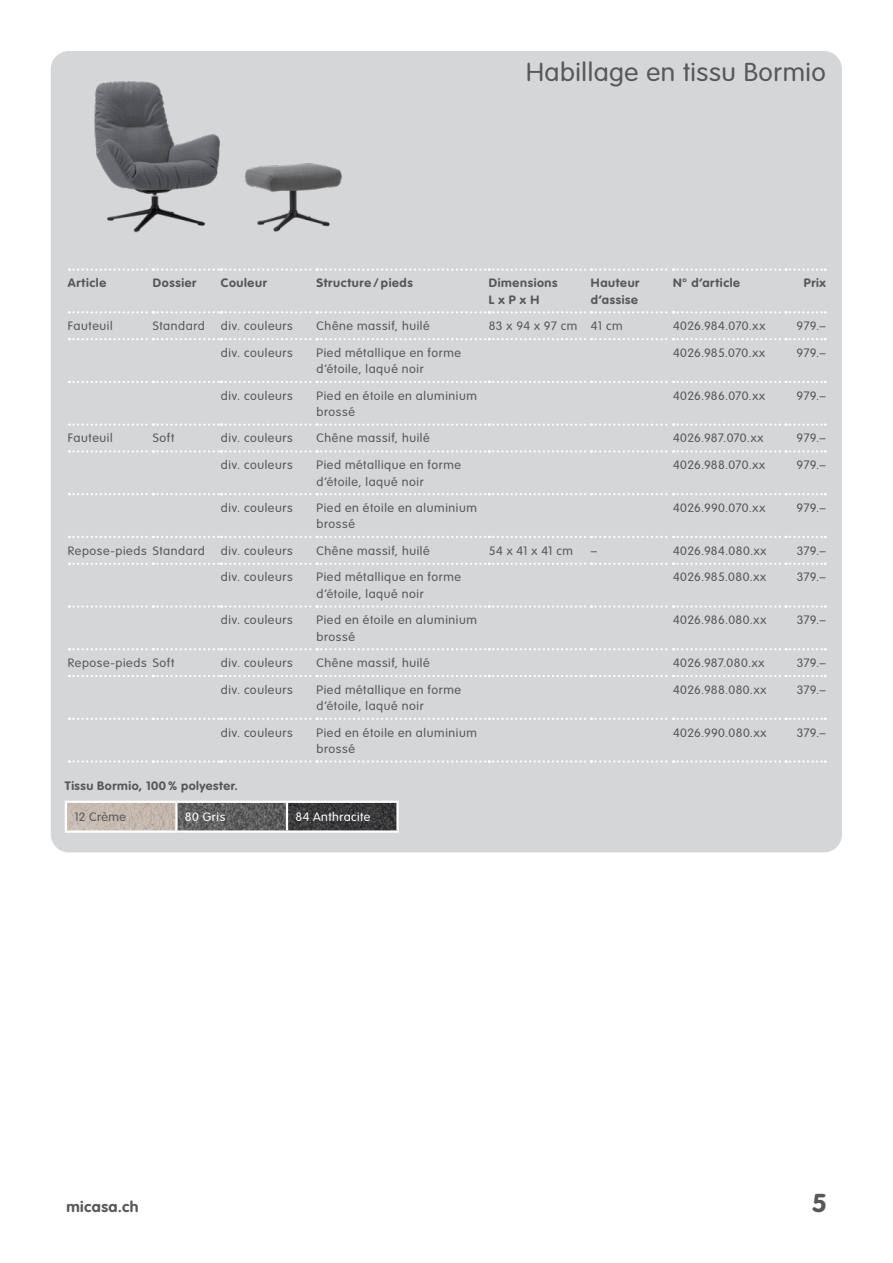
<style>
.page{position:relative;width:893px;height:1263px;background:#fff}
.page>*{position:absolute;margin:0;border:0;box-sizing:border-box;transform-origin:0 0}
.t1{font:300 25.5px "VAG Rounded Std";letter-spacing:.02em;color:#57585a;scale:1.05 1}
.t2{font:700 25.5px "VAG Rounded Std";color:#57585a;scale:1.05 1}
.t3{font:700 15px "VAG Rounded Std";letter-spacing:.03em;color:#57585a;scale:1.05 1}
.t4{font:300 12px/16.5px "VAG Rounded Std";letter-spacing:.05em;color:#57585a;scale:1.05 1}
.t5{font:700 12px/16.5px "VAG Rounded Std";letter-spacing:.05em;color:#57585a;scale:1.05 1}
.t6{font:300 12px "VAG Rounded Std";letter-spacing:.025em;color:#57585a;scale:1.05 1}
.t7{font:300 12px "VAG Rounded Std";letter-spacing:.02em;color:#57585a;scale:1.05 1}
.t8{font:300 12px "VAG Rounded Std";letter-spacing:.04em;color:#fff;scale:1.05 1}
.t9{font:300 12px "VAG Rounded Std";letter-spacing:.015em;color:#57585a;scale:1.05 1}
.t10{font:300 12px "VAG Rounded Std";letter-spacing:.03em;color:#57585a;scale:1.05 1}
</style>
<div class="page">
<div style="left:51px;top:51px;width:791px;height:801px;background:#d5d6d8;border-radius:18px"></div>
<img style="left:94px;top:81px;width:248px;height:152px">
<img style="left:67px;top:803px;width:329px;height:27px">
<hr style="left:65px;top:801px;width:111px;height:2px;background:#fff">
<hr style="left:65px;top:830px;width:111px;height:3px;background:#fff">
<hr style="left:176px;top:801px;width:111px;height:2px;background:#fff">
<hr style="left:287px;top:801px;width:112px;height:2px;background:#fff">
<hr style="left:176px;top:830px;width:111px;height:3px;background:#fff">
<hr style="left:287px;top:830px;width:112px;height:3px;background:#fff">
<hr style="left:175px;top:803px;width:3px;height:27px;background:#fff">
<hr style="left:286px;top:803px;width:2px;height:27px;background:#fff">
<hr style="left:396px;top:803px;width:3px;height:27px;background:#fff">
<hr style="left:65px;top:803px;width:2px;height:27px;background:#fff">
<svg style="left:69px;top:268px;width:757px;height:3px"></svg>
<svg style="left:69px;top:311px;width:757px;height:2px"></svg>
<svg style="left:69px;top:338px;width:757px;height:2px"></svg>
<svg style="left:69px;top:381px;width:757px;height:2px"></svg>
<svg style="left:69px;top:423px;width:757px;height:3px"></svg>
<svg style="left:69px;top:450px;width:757px;height:3px"></svg>
<svg style="left:69px;top:493px;width:757px;height:2px"></svg>
<svg style="left:69px;top:536px;width:757px;height:2px"></svg>
<svg style="left:69px;top:563px;width:757px;height:2px"></svg>
<svg style="left:69px;top:605px;width:757px;height:3px"></svg>
<svg style="left:69px;top:648px;width:757px;height:2px"></svg>
<svg style="left:69px;top:675px;width:757px;height:2px"></svg>
<svg style="left:69px;top:718px;width:757px;height:2px"></svg>
<svg style="left:69px;top:760px;width:757px;height:3px"></svg>
<h1 class="t1" style="left:526px;top:58px;width:287px">Habillage en tissu Bormio</h1>
<p class="t5" style="left:68px;top:275px;width:38px">Article</p>
<p class="t5" style="left:153px;top:275px;width:43px">Dossier</p>
<p class="t5" style="left:221px;top:275px;width:45px">Couleur</p>
<p class="t5" style="left:317px;top:275px;width:93px">Structure / pieds</p>
<p class="t5" style="left:489px;top:275px;width:67px">Dimensions<br>L x P x H</p>
<p class="t5" style="left:591px;top:275px;width:48px">Hauteur d’assise</p>
<p class="t5" style="left:673px;top:275px;width:65px">N° d’article</p>
<p class="t5" style="left:804px;top:275px;width:23px">Prix</p>
<p class="t4" style="left:68px;top:318px;width:44px">Fauteuil</p>
<p class="t4" style="left:153px;top:318px;width:51px">Standard</p>
<p class="t4" style="left:221px;top:318px;width:70px">div. couleurs</p>
<p class="t4" style="left:317px;top:318px;width:109px">Chêne massif, huilé</p>
<p class="t6" style="left:489px;top:319px;width:129px">83 x 94 x 97 cm 41 cm</p>
<p class="t6" style="left:673px;top:319px;width:89px">4026.984.070.xx</p>
<p class="t4" style="left:797px;top:318px;width:29px">979.–</p>
<p class="t4" style="left:221px;top:345px;width:70px">div. couleurs</p>
<p class="t4" style="left:317px;top:345px;width:139px">Pied métallique en forme d’étoile, laqué noir</p>
<p class="t7" style="left:673px;top:346px;width:89px">4026.985.070.xx</p>
<p class="t4" style="left:797px;top:345px;width:29px">979.–</p>
<p class="t4" style="left:221px;top:388px;width:70px">div. couleurs</p>
<p class="t4" style="left:317px;top:388px;width:154px">Pied en étoile en aluminium brossé</p>
<p class="t7" style="left:673px;top:389px;width:89px">4026.986.070.xx</p>
<p class="t4" style="left:797px;top:388px;width:29px">979.–</p>
<p class="t4" style="left:68px;top:430px;width:44px">Fauteuil</p>
<p class="t4" style="left:153px;top:430px;width:22px">Soft</p>
<p class="t4" style="left:221px;top:430px;width:70px">div. couleurs</p>
<p class="t4" style="left:317px;top:430px;width:109px">Chêne massif, huilé</p>
<p class="t9" style="left:673px;top:431px;width:87px">4026.987.070.xx</p>
<p class="t4" style="left:796px;top:430px;width:29px">979.–</p>
<p class="t4" style="left:221px;top:457px;width:70px">div. couleurs</p>
<p class="t4" style="left:317px;top:457px;width:139px">Pied métallique en forme d’étoile, laqué noir</p>
<p class="t6" style="left:673px;top:458px;width:89px">4026.988.070.xx</p>
<p class="t4" style="left:796px;top:457px;width:29px">979.–</p>
<p class="t4" style="left:221px;top:500px;width:70px">div. couleurs</p>
<p class="t4" style="left:317px;top:500px;width:154px">Pied en étoile en aluminium brossé</p>
<p class="t10" style="left:673px;top:501px;width:89px">4026.990.070.xx</p>
<p class="t4" style="left:796px;top:500px;width:29px">979.–</p>
<p class="t4" style="left:68px;top:543px;width:132px">Repose-pieds Standard</p>
<p class="t4" style="left:221px;top:543px;width:70px">div. couleurs</p>
<p class="t4" style="left:317px;top:543px;width:109px">Chêne massif, huilé</p>
<p class="t4" style="left:489px;top:543px;width:82px">54 x 41 x 41 cm</p>
<p class="t4" style="left:591px;top:543px;width:7px">–</p>
<p class="t4" style="left:673px;top:543px;width:90px">4026.984.080.xx</p>
<p class="t4" style="left:797px;top:543px;width:29px">379.–</p>
<p class="t4" style="left:221px;top:569px;width:70px">div. couleurs</p>
<p class="t4" style="left:317px;top:569px;width:139px">Pied métallique en forme d’étoile, laqué noir</p>
<p class="t4" style="left:673px;top:569px;width:90px">4026.985.080.xx</p>
<p class="t4" style="left:797px;top:569px;width:29px">379.–</p>
<p class="t4" style="left:221px;top:612px;width:70px">div. couleurs</p>
<p class="t4" style="left:317px;top:612px;width:154px">Pied en étoile en aluminium brossé</p>
<p class="t4" style="left:673px;top:612px;width:90px">4026.986.080.xx</p>
<p class="t4" style="left:797px;top:612px;width:29px">379.–</p>
<p class="t4" style="left:68px;top:655px;width:103px">Repose-pieds Soft</p>
<p class="t4" style="left:221px;top:655px;width:70px">div. couleurs</p>
<p class="t4" style="left:317px;top:655px;width:109px">Chêne massif, huilé</p>
<p class="t4" style="left:673px;top:655px;width:89px">4026.987.080.xx</p>
<p class="t4" style="left:797px;top:655px;width:29px">379.–</p>
<p class="t4" style="left:221px;top:682px;width:70px">div. couleurs</p>
<p class="t4" style="left:317px;top:682px;width:139px">Pied métallique en forme d’étoile, laqué noir</p>
<p class="t4" style="left:673px;top:682px;width:90px">4026.988.080.xx</p>
<p class="t4" style="left:797px;top:682px;width:29px">379.–</p>
<p class="t4" style="left:221px;top:724px;width:70px">div. couleurs</p>
<p class="t4" style="left:317px;top:724px;width:154px">Pied en étoile en aluminium brossé</p>
<p class="t4" style="left:673px;top:724px;width:90px">4026.990.080.xx</p>
<p class="t4" style="left:797px;top:724px;width:29px">379.–</p>
<p class="t5" style="left:65px;top:778px;width:166px">Tissu Bormio, 100 % polyester.</p>
<p class="t4" style="left:74px;top:809px;width:51px">12 Crème</p>
<p class="t8" style="left:185px;top:810px;width:40px">80 Gris</p>
<p class="t8" style="left:295px;top:810px;width:73px">84 Anthracite</p>
<p class="t3" style="left:66px;top:1198px;width:70px">micasa.ch</p>
<h1 class="t2" style="left:812px;top:1188px;width:16px">5</h1>
</div>
